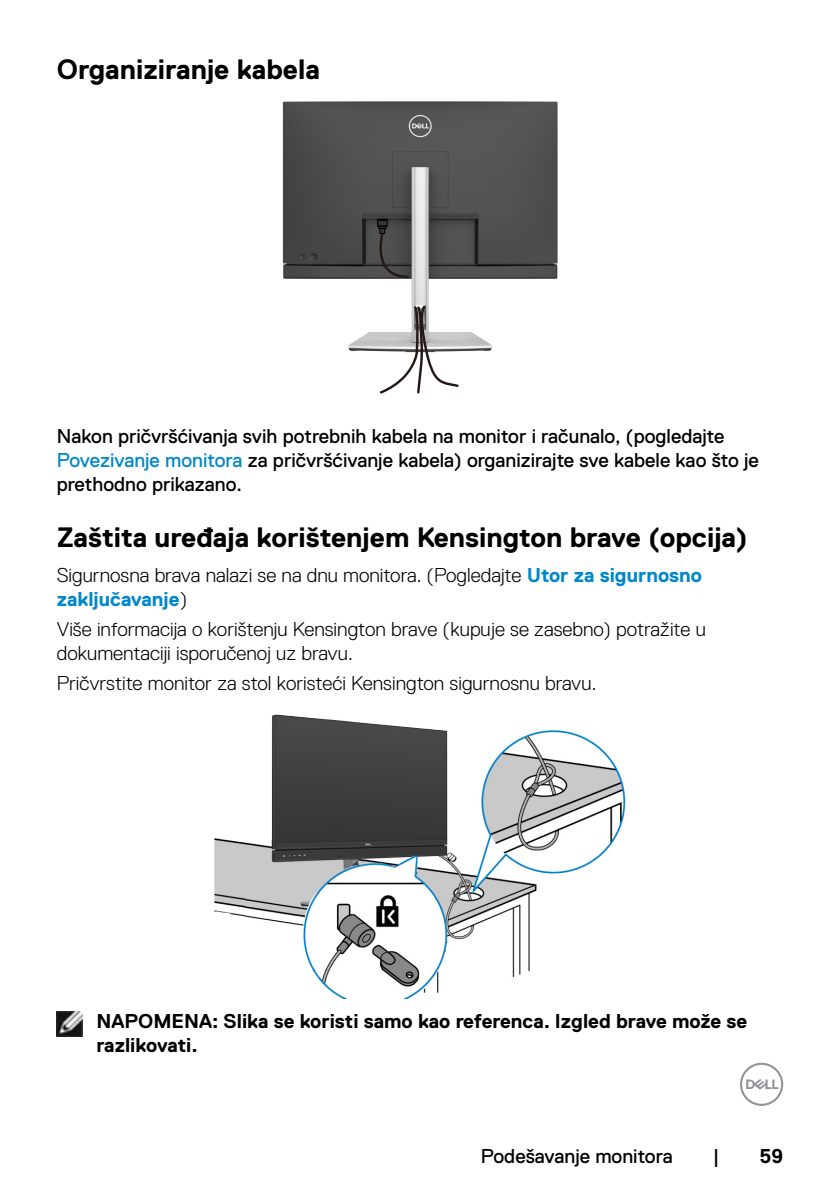
<style>
.page{position:relative;width:840px;height:1191px;background:#fff}
.page>*{position:absolute;margin:0;border:0;box-sizing:border-box;transform-origin:0 0}
.t1{font:700 28px "Dell Replica";color:#000}
.t2{font:300 20px/24px "Dell Replica";color:#000}
.t3{font:20px/24px "Dell Replica";color:#000}
.t4{font:700 20px/24px "Dell Replica";color:#000}
.s1{color:#0087cb}
.s2{font-weight:700;color:#0087cb}
</style>
<div class="page">
<svg style="left:740px;top:1062px;width:42px;height:44px"></svg>
<img style="left:282px;top:101px;width:276px;height:251px">
<svg style="left:377px;top:303px;width:83px;height:90px"></svg>
<div style="left:377px;top:220px;width:10px;height:6px;background:#353534"></div>
<div style="left:377px;top:220px;width:10px;height:6px;border:1px solid #000"></div>
<svg style="left:370px;top:226px;width:40px;height:53px;background:#464545"></svg>
<img style="left:214px;top:714px;width:412px;height:284px">
<img style="left:57px;top:1011px;width:25px;height:25px">
<h1 class="t1" style="left:57px;top:53px;width:264px">Organiziranje kabela</h1>
<p class="t3" style="left:57px;top:424px;width:703px">Nakon pričvršćivanja svih potrebnih kabela na monitor i računalo, (pogledajte<br><span class="s1">Povezivanje monitora</span> za pričvršćivanje kabela) organizirajte sve kabele kao što je prethodno prikazano.</p>
<h1 class="t1" style="left:57px;top:522px;width:692px">Zaštita uređaja korištenjem Kensington brave (opcija)</h1>
<p class="t2" style="left:57px;top:563px;width:646px">Sigurnosna brava nalazi se na dnu monitora. (Pogledajte <span class="s2">Utor za sigurnosno zaključavanje</span>)</p>
<p class="t2" style="left:57px;top:617px;width:650px">Više informacija o korištenju Kensington brave (kupuje se zasebno) potražite u dokumentaciji isporučenoj uz bravu.</p>
<p class="t2" style="left:57px;top:671px;width:541px">Pričvrstite monitor za stol koristeći Kensington sigurnosnu bravu.</p>
<p class="t4" style="left:96px;top:1009px;width:652px">NAPOMENA: Slika se koristi samo kao referenca. Izgled brave može se razlikovati.</p>
<p class="t3" style="left:480px;top:1143px;width:193px">Podešavanje monitora</p>
<p class="t3" style="left:712px;top:1143px;width:8px">|</p>
<p class="t4" style="left:759px;top:1143px;width:25px">59</p>
</div>
